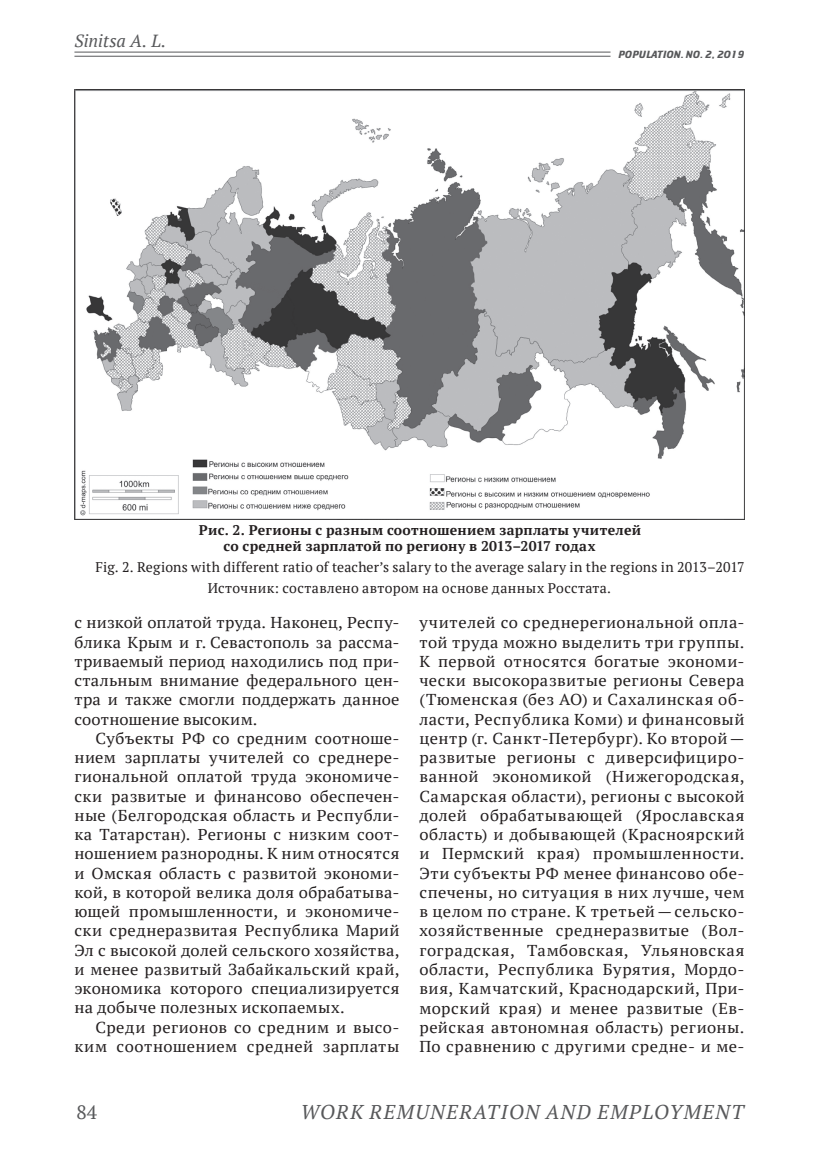
<style>
.page{position:relative;width:819px;height:1166px;background:#fff}
.page>*{position:absolute;margin:0;border:0;box-sizing:border-box;transform-origin:0 0}
.t1{font:italic 19.95px "PT Serif";letter-spacing:.08em;color:#57585a}
.t2{font:19.25px "PT Serif";color:#57585a}
.t3{font:italic 17.5px "PT Serif";color:#57585a}
.t4{font:15.75px/19.2px "PT Serif";letter-spacing:.02em;color:#231f20;text-align:justify;scale:1.05 1}
.t5{font:14px/20.7px "PT Serif";letter-spacing:.015em;color:#231f20}
.t6{font:700 14px/15.8px "PT Serif";letter-spacing:.02em;color:#231f20}
.t7{font:10.5px "Cricket Bold C";color:#57585a}
</style>
<div class="page">
<hr style="left:74px;top:52px;width:536px;height:1px;background:#57585a">
<hr style="left:74px;top:56px;width:536px;height:1px;background:#57585a">
<img style="left:74px;top:89px;width:670px;height:431px">
<p class="t3" style="left:74px;top:29px;width:93px">Sinitsa A. L.</p>
<p class="t7" style="left:618px;top:49px;width:128px">POPULATION. NO. 2, 2019</p>
<p class="t6" style="left:223px;top:522px;width:419px;text-indent:-25px">Рис. 2. Регионы с разным соотношением зарплаты учителей со средней зарплатой по региону в 2013–2017 годах</p>
<p class="t5" style="left:208px;top:556px;width:538px;text-indent:-112px">Fig. 2. Regions with different ratio of teacher’s salary to the average salary in the regions in 2013–2017<br>Источник: составлено автором на основе данных Росстата.</p>
<p class="t4" style="left:74px;top:613px;width:311px">с низкой оплатой труда. Наконец, Респу&shy;блика Крым и г. Севастополь за рассма&shy;триваемый период находились под при&shy;стальным внимание федерального цен&shy;тра и также смогли поддержать данное соотношение высоким.</p>
<p class="t4" style="left:74px;top:728px;width:311px;text-indent:21px">Субъекты РФ со средним соотноше&shy;нием зарплаты учителей со среднере&shy;гиональной оплатой труда экономиче&shy;ски развитые и финансово обеспечен&shy;ные (Белгородская область и Республи&shy;ка Татарстан). Регионы с низким соот&shy;ношением разнородны. К ним относятся и Омская область с развитой экономи&shy;кой, в которой велика доля обрабатыва&shy;ющей промышленности, и экономиче&shy;ски среднеразвитая Республика Марий Эл с высокой долей сельского хозяйства, и менее развитый Забайкальский край, экономика которого специализируется на добыче полезных ископаемых.</p>
<p class="t4" style="left:74px;top:1017px;width:311px;text-align:right">Среди регионов со средним и высо&shy;ким соотношением средней зарплаты</p>
<p class="t4" style="left:419px;top:613px;width:311px">учителей со среднерегиональной опла&shy;той труда можно выделить три группы.<br>К первой относятся богатые экономи&shy;чески высокоразвитые регионы Севера (Тюменская (без АО) и Сахалинская об&shy;ласти, Республика Коми) и финансовый центр (г. Санкт-Петербург). Ко второй— развитые регионы с диверсифициро&shy;ванной экономикой (Нижегородская, Самарская области), регионы с высокой долей обрабатывающей (Ярославская область) и добывающей (Красноярский и Пермский края) промышленности.<br>Эти субъекты РФ менее финансово обе&shy;спечены, но ситуация в них лучше, чем в целом по стране. К третьей— сельско&shy;хозяйственные среднеразвитые (Вол&shy;гоградская, Тамбовская, Ульяновская области, Республика Бурятия, Мордо&shy;вия, Камчатский, Краснодарский, При&shy;морский края) и менее развитые (Ев&shy;рейская автономная область) регионы.<br>По сравнению с другими средне- и ме-</p>
<p class="t2" style="left:76px;top:1099px;width:22px">84</p>
<p class="t1" style="left:301px;top:1099px;width:444px">WORK REMUNERATION AND EMPLOYMENT</p>
</div>
